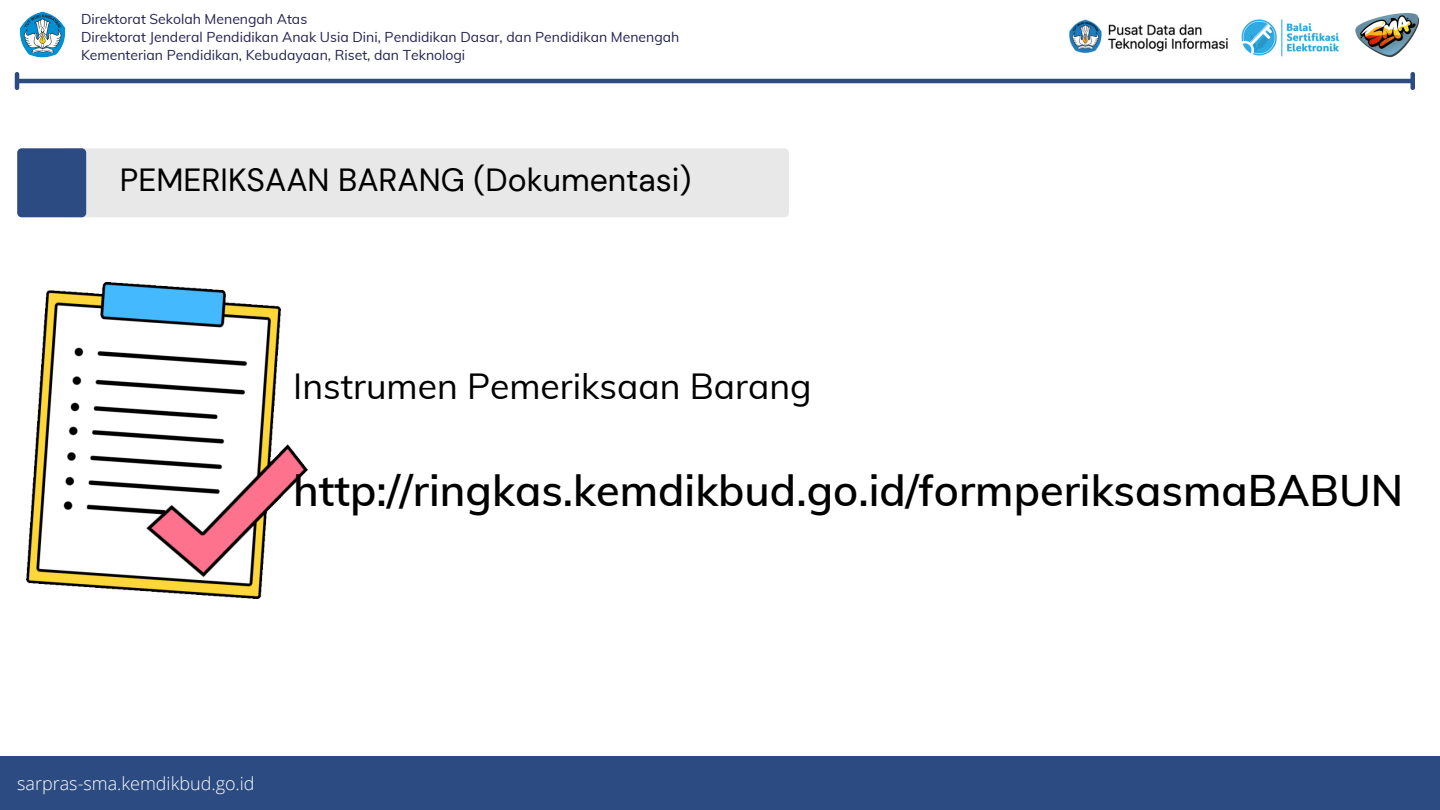
<style>
.page{position:relative;width:1440px;height:810px;background:#fff}
.page>*{position:absolute;margin:0;border:0;box-sizing:border-box;transform-origin:0 0}
.t1{font:600 43.3px "Muli";color:#000}
.t2{font:35.5px "Muli";color:#000}
.t3{font:32px "DM Sans";color:#000}
.t4{font:300 18px "Open Sans";color:#fff}
.t5{font:14px/18px "Muli";color:#242254}
</style>
<div class="page">
<div style="left:0;top:756px;width:1440px;height:54px;background:#2b4b82"></div>
<div style="left:62px;top:148px;width:727px;height:69px;background:#e8e8e8;border-radius:4px"></div>
<div style="left:17px;top:148px;width:69px;height:69px;background:#2b4b82;border-radius:4px"></div>
<img style="left:19px;top:11px;width:47px;height:47px">
<img style="left:1355px;top:13px;width:65px;height:45px">
<img style="left:1241px;top:19px;width:99px;height:38px">
<hr style="left:19px;top:79px;width:1392px;height:4px;background:#2b4b82">
<svg style="left:15px;top:72px;width:4px;height:18px"></svg>
<svg style="left:1411px;top:72px;width:4px;height:18px"></svg>
<img style="left:1069px;top:19px;width:159px;height:34px">
<img style="left:27px;top:283px;width:280px;height:315px">
<p class="t5" style="left:81px;top:10px;width:600px">Direktorat Sekolah Menengah Atas<br>Direktorat Jenderal Pendidikan Anak Usia Dini, Pendidikan Dasar, dan Pendidikan Menengah<br>Kementerian Pendidikan, Kebudayaan, Riset, dan Teknologi</p>
<h3 class="t3" style="left:120px;top:160px;width:573px">PEMERIKSAAN BARANG (Dokumentasi)</h3>
<h2 class="t2" style="left:293px;top:363px;width:520px">Instrumen Pemeriksaan Barang</h2>
<h1 class="t1" style="left:293px;top:462px;width:1112px">http://ringkas.kemdikbud.go.id/formperiksasmaBABUN</h1>
<p class="t4" style="left:17px;top:771px;width:239px">sarpras-sma.kemdikbud.go.id</p>
</div>
